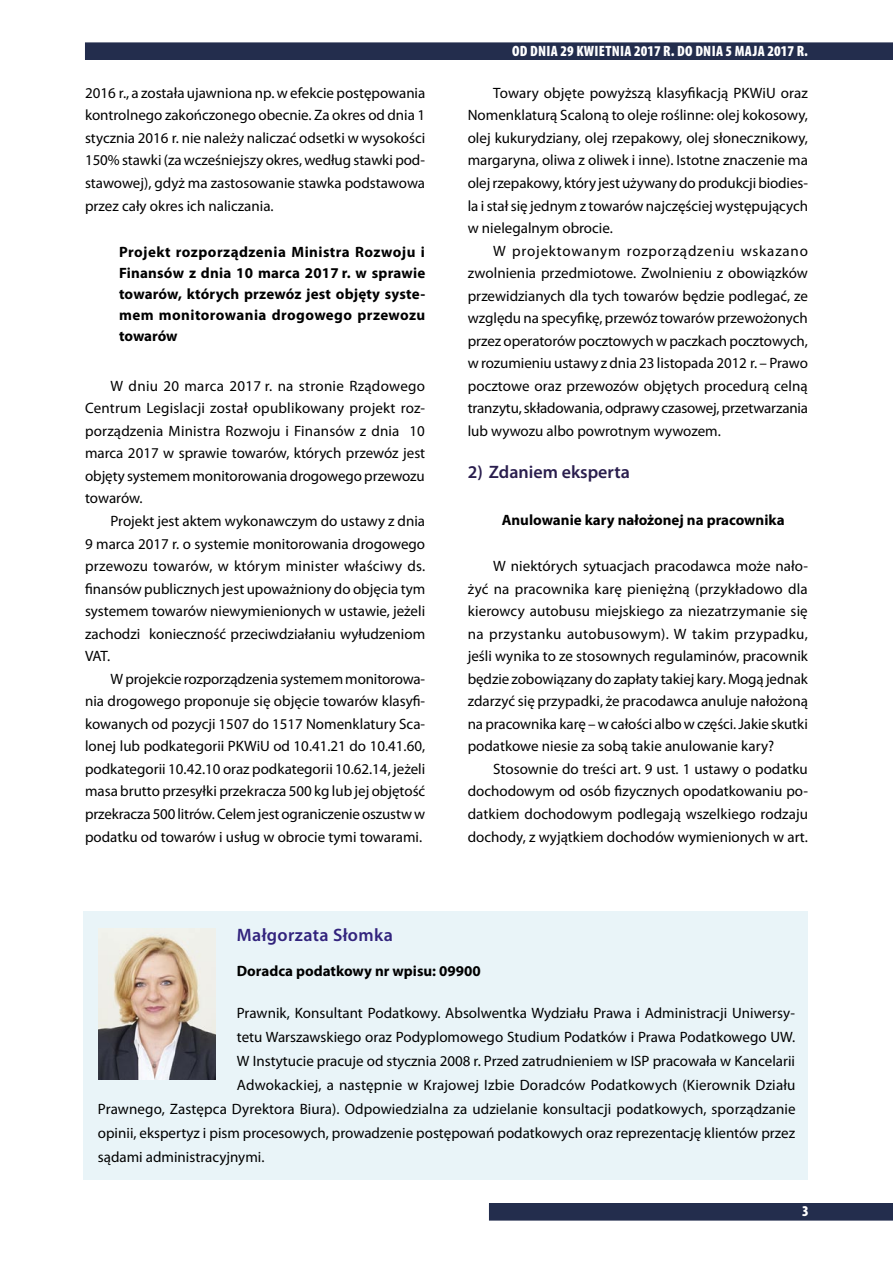
<style>
.page{position:relative;width:893px;height:1263px;background:#fff}
.page>*{position:absolute;margin:0;border:0;box-sizing:border-box;transform-origin:0 0}
.t1{font:600 18px "Myriad Pro";color:#2a1e4e}
.t2{font:600 18px "Myriad Pro";letter-spacing:.02em;color:#32237d}
.t3{font:15px/22.5px "Myriad Pro";color:#000;text-align:justify}
.t4{font:700 15px/21px "Myriad Pro";color:#000;text-align:justify}
.t5{font:900 condensed 15px "Myriad Pro";letter-spacing:.02em;color:#fff}
</style>
<div class="page">
<div style="left:85px;top:43px;width:808px;height:16px;background:#232d4d"></div>
<div style="left:85px;top:43px;width:808px;height:17px;border:1px solid #232d4d"></div>
<div style="left:489px;top:1204px;width:404px;height:16px;background:#232d4d"></div>
<div style="left:489px;top:1203px;width:404px;height:17px;border:1px solid #232d4d"></div>
<div style="left:84px;top:911px;width:724px;height:269px;background:#e9f4f8"></div>
<img style="left:99px;top:929px;width:117px;height:151px">
<p class="t3" style="left:85px;top:81px;width:342px">2016 r., a została ujawniona np. w efekcie postępowania kontrolnego zakończonego obecnie. Za okres od dnia 1 stycznia 2016 r. nie należy naliczać odsetki w wysokości 150% stawki (za wcześniejszy okres, według stawki pod&shy;stawowej), gdyż ma zastosowanie stawka podstawowa przez cały okres ich naliczania.</p>
<p class="t4" style="left:119px;top:241px;width:308px">Projekt rozporządzenia Ministra Rozwoju i Finansów z dnia 10 marca 2017 r. w sprawie towarów, których przewóz jest objęty syste&shy;mem monitorowania drogowego przewozu towarów</p>
<p class="t3" style="left:85px;top:374px;width:342px;text-indent:26px">W dniu 20 marca 2017 r. na stronie Rządowego Centrum Legislacji został opublikowany projekt roz&shy;porządzenia Ministra Rozwoju i Finansów z dnia 10 marca 2017 w sprawie towarów, których przewóz jest objęty systemem monitorowania drogowego przewozu towarów.</p>
<p class="t3" style="left:85px;top:509px;width:342px;text-indent:26px">Projekt jest aktem wykonawczym do ustawy z dnia 9 marca 2017 r. o systemie monitorowania drogowego przewozu towarów, w którym minister właściwy ds. finansów publicznych jest upoważniony do objęcia tym systemem towarów niewymienionych w ustawie, jeżeli zachodzi konieczność przeciwdziałaniu wyłudzeniom VAT.</p>
<p class="t3" style="left:85px;top:667px;width:342px;text-indent:26px">W projekcie rozporządzenia systemem monitorowa&shy;nia drogowego proponuje się objęcie towarów klasyfi&shy;kowanych od pozycji 1507 do 1517 Nomenklatury Sca&shy;lonej lub podkategorii PKWiU od 10.41.21 do 10.41.60, podkategorii 10.42.10 oraz podkategorii 10.62.14, jeżeli masa brutto przesyłki przekracza 500 kg lub jej objętość przekracza 500 litrów. Celem jest ograniczenie oszustw w podatku od towarów i usług w obrocie tymi towarami.</p>
<p class="t5" style="left:512px;top:41px;width:297px">OD DNIA 29 KWIETNIA 2017 R. DO DNIA 5 MAJA 2017 R.</p>
<p class="t3" style="left:468px;top:81px;width:342px;text-indent:26px">Towary objęte powyższą klasyfikacją PKWiU oraz Nomenklaturą Scaloną to oleje roślinne: olej kokosowy, olej kukurydziany, olej rzepakowy, olej słonecznikowy, margaryna, oliwa z oliwek i inne). Istotne znaczenie ma olej rzepakowy, który jest używany do produkcji biodies&shy;la i stał się jednym z towarów najczęściej występujących w nielegalnym obrocie.</p>
<p class="t3" style="left:468px;top:239px;width:342px;text-indent:26px">W projektowanym rozporządzeniu wskazano zwolnienia przedmiotowe. Zwolnieniu z obowiązków przewidzianych dla tych towarów będzie podlegać, ze względu na specyfikę, przewóz towarów przewożonych przez operatorów pocztowych w paczkach pocztowych, w rozumieniu ustawy z dnia 23 listopada 2012 r. – Prawo pocztowe oraz przewozów objętych procedurą celną tranzytu, składowania, odprawy czasowej, przetwarzania lub wywozu albo powrotnym wywozem.</p>
<p class="t1" style="left:468px;top:461px;width:164px">2) Zdaniem eksperta</p>
<p class="t4" style="left:502px;top:509px;width:284px">Anulowanie kary nałożonej na pracownika</p>
<p class="t3" style="left:468px;top:555px;width:342px;text-indent:26px">W niektórych sytuacjach pracodawca może nało&shy;żyć na pracownika karę pieniężną (przykładowo dla kierowcy autobusu miejskiego za niezatrzymanie się na przystanku autobusowym). W takim przypadku, jeśli wynika to ze stosownych regulaminów, pracownik będzie zobowiązany do zapłaty takiej kary. Mogą jednak zdarzyć się przypadki, że pracodawca anuluje nałożoną na pracownika karę – w całości albo w części. Jakie skutki podatkowe niesie za sobą takie anulowanie kary?</p>
<p class="t3" style="left:468px;top:757px;width:342px;text-indent:26px">Stosownie do treści art. 9 ust. 1 ustawy o podatku dochodowym od osób fizycznych opodatkowaniu po&shy;datkiem dochodowym podlegają wszelkiego rodzaju dochody, z wyjątkiem dochodów wymienionych w art.</p>
<p class="t2" style="left:237px;top:923px;width:158px">Małgorzata Słomka</p>
<p class="t4" style="left:237px;top:960px;width:246px">Doradca podatkowy nr wpisu: 09900</p>
<p class="t3" style="left:237px;top:1001px;width:560px">Prawnik, Konsultant Podatkowy. Absolwentka Wydziału Prawa i Administracji Uniwersy-</p>
<p class="t3" style="left:237px;top:1025px;width:560px">tetu Warszawskiego oraz Podyplomowego Studium Podatków i Prawa Podatkowego UW.</p>
<p class="t3" style="left:237px;top:1049px;width:560px">W Instytucie pracuje od stycznia 2008 r. Przed zatrudnieniem w ISP pracowała w Kancelarii</p>
<p class="t3" style="left:237px;top:1073px;width:560px">Adwokackiej, a następnie w Krajowej Izbie Doradców Podatkowych (Kierownik Działu</p>
<p class="t3" style="left:98px;top:1097px;width:699px">Prawnego, Zastępca Dyrektora Biura). Odpowiedzialna za udzielanie konsultacji podatkowych, sporządzanie</p>
<p class="t3" style="left:98px;top:1121px;width:699px">opinii, ekspertyz i pism procesowych, prowadzenie postępowań podatkowych oraz reprezentację klientów przez</p>
<p class="t3" style="left:98px;top:1145px;width:168px">sądami administracyjnymi.</p>
</div>
